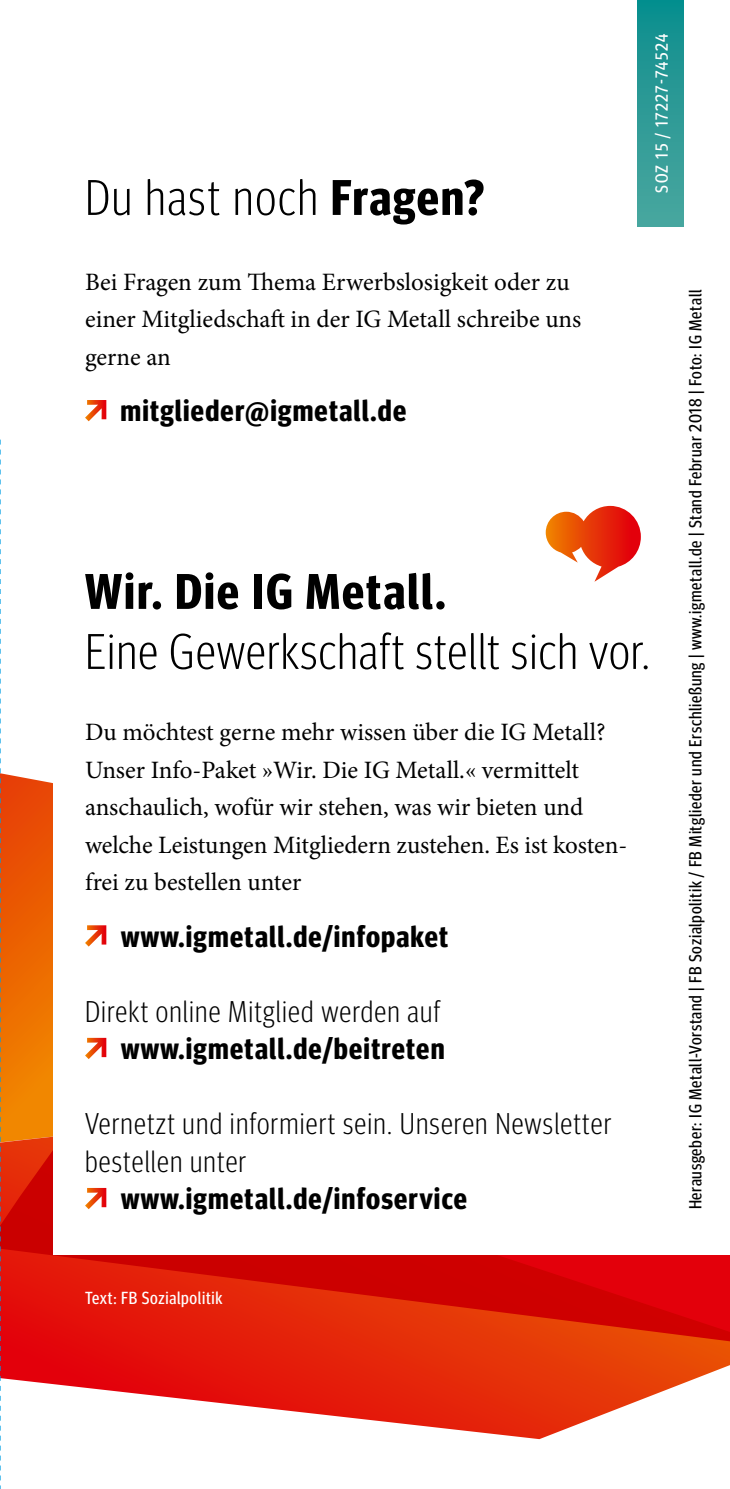
<style>
.page{position:relative;width:730px;height:1489px;background:#fff}
.page>*{position:absolute;margin:0;border:0;box-sizing:border-box;transform-origin:0 0}
.t1{font:300 50px "Meta Headline Cond OT";letter-spacing:.025em;color:#000}
.t2{font:700 50px "Meta Headline Cond OT";letter-spacing:.04em;color:#000}
.t3{font:700 30px "Meta Headline Cond OT";letter-spacing:.04em;color:#000}
.t4{font:300 30px/37.5px "Meta Headline Cond OT";letter-spacing:.04em;color:#000}
.t5{font:25px/37.5px "Minion Pro";color:#000}
.t6{font:17.5px "Meta Headline Cond OT";letter-spacing:.04em;color:#000}
.t7{font:17.5px "Meta Headline Cond OT";letter-spacing:.04em;color:#fff}
.t8{font:17.5px "Meta Headline Cond OT";letter-spacing:.08em;color:#fff}
.s1{font-weight:700}
</style>
<div class="page">
<svg style="left:1px;top:1172px;width:375px;height:249px;background:#e33126"></svg>
<svg style="left:376px;top:1255px;width:354px;height:185px;background:#e33d28"></svg>
<svg style="left:1px;top:773px;width:52px;height:399px;background:#eb6305"></svg>
<div style="left:638px;top:0;width:46px;height:227px;background:linear-gradient(to bottom,#0b8e8e,#4ca79f)"></div>
<svg style="left:0;top:439px;width:1px;height:1049px"></svg>
<div style="left:53px;top:514px;width:677px;height:740px;background:#fff"></div>
<svg style="left:85px;top:400px;width:21px;height:21px"></svg>
<svg style="left:85px;top:925px;width:21px;height:21px"></svg>
<svg style="left:85px;top:1037px;width:21px;height:22px"></svg>
<svg style="left:85px;top:1187px;width:21px;height:22px"></svg>
<svg style="left:546px;top:506px;width:95px;height:75px"></svg>
<h1 class="t1" style="left:85px;top:167px;width:400px">Du hast noch <span class="s1">Fragen?</span></h1>
<p class="t8" style="left:651px;top:193px;width:160px;rotate:-90deg">SOZ 15 / 17227-74524</p>
<p class="t5" style="left:85px;top:263px;width:498px">Bei Fragen zum Thema Erwerbslosigkeit oder zu einer Mitgliedschaft in der IG Metall schreibe uns gerne an</p>
<p class="t3" style="left:121px;top:393px;width:287px">mitglieder@igmetall.de</p>
<h1 class="t2" style="left:85px;top:561px;width:362px">Wir. Die IG Metall.</h1>
<h1 class="t1" style="left:85px;top:621px;width:566px">Eine Gewerkschaft stellt sich vor.</h1>
<p class="t5" style="left:85px;top:713px;width:541px">Du möchtest gerne mehr wissen über die IG Metall?<br>Unser Info-Paket »Wir. Die IG Metall.« vermittelt anschaulich, wofür wir stehen, was wir bieten und welche Leistungen Mitgliedern zustehen. Es ist kosten&shy;frei zu bestellen unter</p>
<p class="t3" style="left:121px;top:918px;width:329px">www.igmetall.de/infopaket</p>
<p class="t4" style="left:85px;top:991px;width:357px">Direkt online Mitglied werden auf</p>
<p class="t3" style="left:121px;top:1030px;width:325px">www.igmetall.de/beitreten</p>
<p class="t4" style="left:85px;top:1104px;width:528px">Vernetzt und informiert sein. Unseren Newsletter bestellen unter</p>
<p class="t3" style="left:121px;top:1180px;width:348px">www.igmetall.de/infoservice</p>
<p class="t6" style="left:685px;top:1209px;width:920px;rotate:-90deg">Herausgeber: IG Metall-Vorstand | FB Sozialpolitik / FB Mitglieder und Erschließung | www.igmetall.de | Stand Februar 2018 | Foto: IG Metall</p>
<p class="t7" style="left:85px;top:1287px;width:139px">Text: FB Sozialpolitik</p>
</div>
